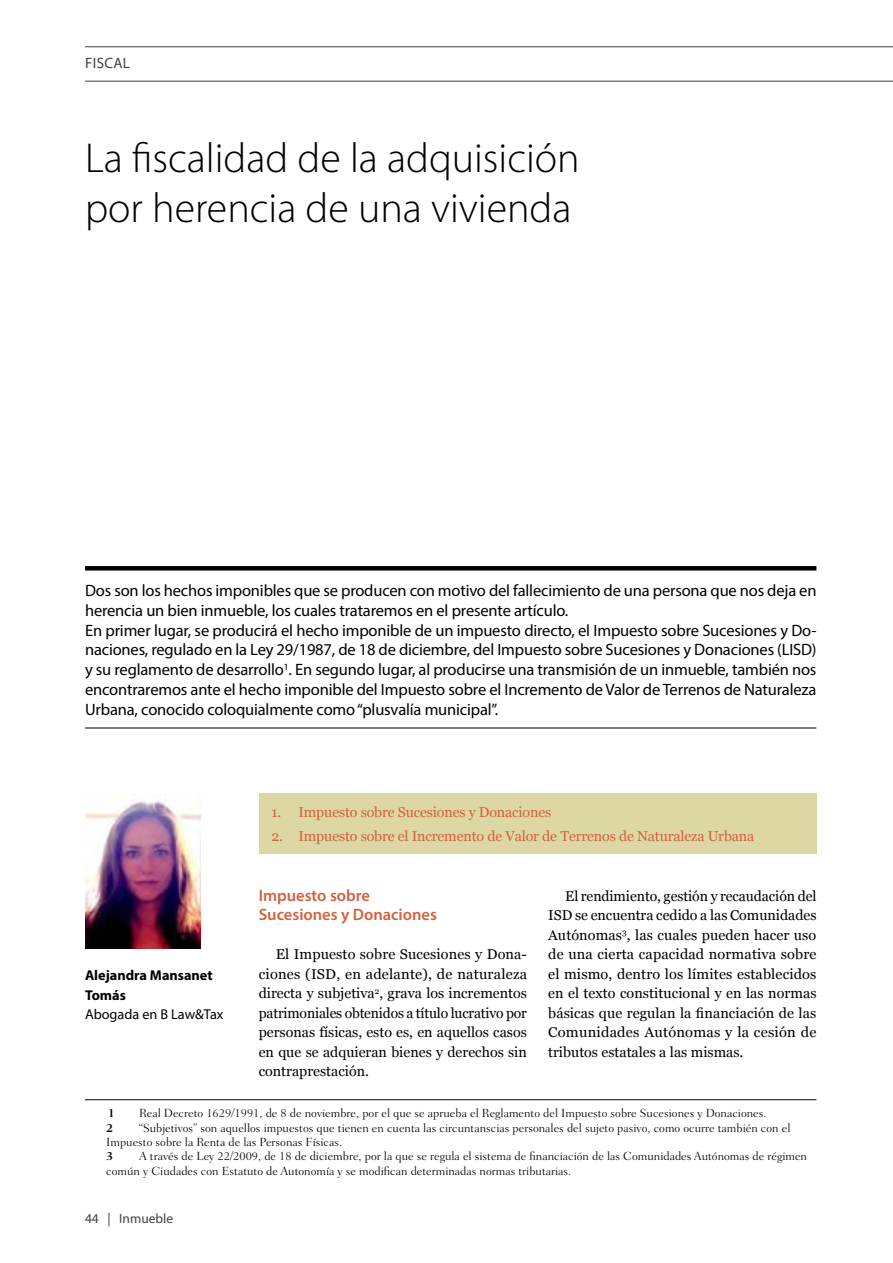
<style>
.page{position:relative;width:893px;height:1263px;background:#fff}
.page>*{position:absolute;margin:0;border:0;box-sizing:border-box;transform-origin:0 0}
.t1{font:300 42px/50.4px "Myriad Pro";color:#000}
.t2{font:16.5px/19.8px "Myriad Pro";letter-spacing:-.01em;color:#000}
.t3{font:600 16.5px/19.5px "Myriad Pro";color:#d2613f}
.t4{font:15px "Myriad Pro";letter-spacing:.02em;color:#414042}
.t5{font:14.25px/19.5px "Georgia";color:#000;text-align:justify}
.t6{font:14.25px "Georgia";letter-spacing:-.01em;color:#d2613f}
.t7{font:700 14.25px/19.5px "Myriad Pro";color:#000}
.t8{font:14.25px "Myriad Pro";color:#000}
.t9{font:13.5px "Myriad Pro";color:#414042}
.t10{font:300 12px/14.4px "Fairfield LT Std";color:#000}
.t11{font:700 12px "Fairfield LT Std";color:#000}
</style>
<div class="page">
<hr style="left:85px;top:47px;width:808px;height:1px;background:#414042">
<hr style="left:85px;top:81px;width:808px;height:1px;background:#414042">
<img style="left:85px;top:795px;width:116px;height:153px">
<hr style="left:85px;top:566px;width:731px;height:4px;background:#000">
<hr style="left:85px;top:728px;width:731px;height:1px;background:#000">
<div style="left:259px;top:793px;width:557px;height:60px;background:#ddd8a3"></div>
<hr style="left:85px;top:1099px;width:731px;height:1px;background:#000">
<p class="t4" style="left:85px;top:54px;width:46px">FISCAL</p>
<h1 class="t1" style="left:85px;top:133px;width:496px">La fiscalidad de la adquisición por herencia de una vivienda</h1>
<p class="t2" style="left:85px;top:580px;width:733px">Dos son los hechos imponibles que se producen con motivo del fallecimiento de una persona que nos deja en herencia un bien inmueble, los cuales trataremos en el presente artículo.<br>En primer lugar, se producirá el hecho imponible de un impuesto directo, el Impuesto sobre Sucesiones y Do&shy;naciones, regulado en la Ley 29/1987, de 18 de diciembre, del Impuesto sobre Sucesiones y Donaciones (LISD) y su reglamento de desarrollo<sup>1</sup>. En segundo lugar, al producirse una transmisión de un inmueble, también nos encontraremos ante el hecho imponible del Impuesto sobre el Incremento de Valor de Terrenos de Naturaleza Urbana, conocido coloquialmente como “plusvalía municipal”.</p>
<p class="t7" style="left:85px;top:965px;width:129px">Alejandra Mansanet<br>Tomás</p>
<p class="t8" style="left:85px;top:1006px;width:140px">Abogada en B Law&amp;Tax</p>
<p class="t6" style="left:271px;top:801px;width:281px">1. Impuesto sobre Sucesiones y Donaciones</p>
<p class="t6" style="left:271px;top:825px;width:484px">2. Impuesto sobre el Incremento de Valor de Terrenos de Naturaleza Urbana</p>
<p class="t3" style="left:259px;top:885px;width:180px">Impuesto sobre<br>Sucesiones y Donaciones</p>
<p class="t5" style="left:259px;top:944px;width:270px;text-indent:17px">El Impuesto sobre Sucesiones y Dona&shy;ciones (ISD, en adelante), de naturaleza directa y subjetiva<sup>2</sup>, grava los incrementos patrimoniales obtenidos a título lucrativo por personas físicas, esto es, en aquellos casos en que se adquieran bienes y derechos sin contraprestación.</p>
<p class="t5" style="left:548px;top:886px;width:270px;text-indent:17px">El rendimiento, gestión y recaudación del ISD se encuentra cedido a las Comunidades Autónomas<sup>3</sup>, las cuales pueden hacer uso de una cierta capacidad normativa sobre el mismo, dentro los límites establecidos en el texto constitucional y en las normas básicas que regulan la financiación de las Comunidades Autónomas y la cesión de tributos estatales a las mismas.</p>
<p class="t11" style="left:108px;top:1106px;width:9px">1</p>
<p class="t10" style="left:139px;top:1106px;width:629px">Real Decreto 1629/1991, de 8 de noviembre, por el que se aprueba el Reglamento del Impuesto sobre Sucesiones y Donaciones.</p>
<p class="t11" style="left:106px;top:1120px;width:9px">2</p>
<p class="t10" style="left:106px;top:1120px;width:686px;text-indent:33px">“Subjetivos” son aquellos impuestos que tienen en cuenta las circuntanscias personales del sujeto pasivo, como ocurre también con el<br>Impuesto sobre la Renta de las Personas Físicas.</p>
<p class="t11" style="left:106px;top:1149px;width:9px">3</p>
<p class="t10" style="left:106px;top:1149px;width:702px;text-indent:33px">A través de Ley 22/2009, de 18 de diciembre, por la que se regula el sistema de financiación de las Comunidades Autónomas de régimen común y Ciudades con Estatuto de Autonomía y se modifican determinadas normas tributarias.</p>
<p class="t9" style="left:85px;top:1210px;width:90px">44 | Inmueble</p>
</div>
